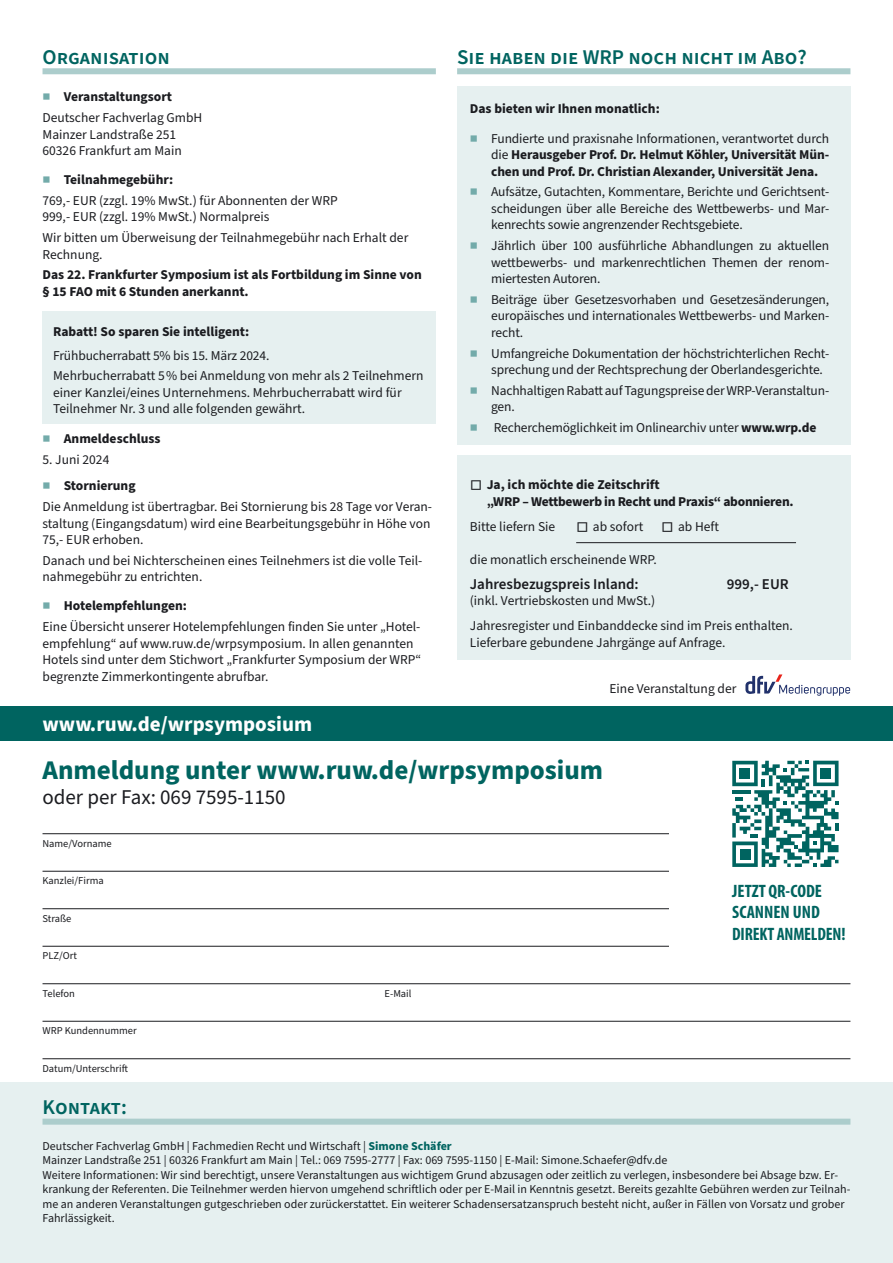
<style>
.page{position:relative;width:893px;height:1263px;background:#fff}
.page>*{position:absolute;margin:0;border:0;box-sizing:border-box;transform-origin:0 0}
.t1{font:700 27px "Source Sans Pro";color:#006460}
.t2{font:600 21px "Source Sans Pro";color:#006460}
.t3{font:21px "Source Sans Pro";color:#1b1c20}
.t4{font:700 21px "Source Sans Pro";color:#fff}
.t5{font:700 condensed 18px/21.6px "Myriad Pro";color:#006460}
.t6{font:600 15px "Source Sans Pro";color:#1b1c20}
.t7{font:13.5px/16.5px "Source Sans Pro";color:#1b1c20}
.t8{font:700 13.5px/16.5px "Source Sans Pro";color:#1b1c20}
.t9{font:700 13.5px/16.5px "Source Sans Pro";letter-spacing:-.02em;color:#1b1c20}
.t10{font:12px/14.4px "Source Sans Pro";color:#1b1c20}
.t11{font:10.5px "Source Sans Pro";color:#1b1c20}
.s1{font-weight:700;color:#73abaa}
.s2{font-weight:700}
.s3{color:#73abaa}
.s4{font-weight:400}
.s5{font-weight:400;font-size:21px}
.s6{font-size:21px}
.s7{font-weight:700;color:#006460}
</style>
<div class="page">
<div style="left:0;top:1083px;width:893px;height:180px;background:#e6f0f0"></div>
<div style="left:457px;top:68px;width:393px;height:6px;background:#accdcc"></div>
<hr style="left:43px;top:833px;width:807px;height:1px;background:#1b1c20">
<hr style="left:43px;top:871px;width:807px;height:1px;background:#1b1c20">
<hr style="left:43px;top:908px;width:807px;height:1px;background:#1b1c20">
<hr style="left:43px;top:946px;width:807px;height:1px;background:#1b1c20">
<hr style="left:43px;top:983px;width:807px;height:1px;background:#1b1c20">
<hr style="left:43px;top:1021px;width:807px;height:1px;background:#1b1c20">
<hr style="left:43px;top:1058px;width:807px;height:1px;background:#1b1c20">
<div style="left:43px;top:68px;width:393px;height:6px;background:#accdcc"></div>
<div style="left:43px;top:311px;width:393px;height:113px;background:#e6f0f0"></div>
<div style="left:457px;top:87px;width:393px;height:358px;background:#e6f0f0"></div>
<div style="left:457px;top:455px;width:393px;height:204px;background:#e6f0f0"></div>
<hr style="left:576px;top:542px;width:220px;height:1px;background:#1b1c20">
<div style="left:43px;top:1119px;width:807px;height:6px;background:#accdcc"></div>
<svg style="left:745px;top:674px;width:105px;height:22px"></svg>
<div style="left:669px;top:745px;width:181px;height:203px;background:#fff"></div>
<svg style="left:732px;top:761px;width:106px;height:106px"></svg>
<div style="left:740px;top:768px;width:10px;height:11px;background:#006460"></div>
<div style="left:820px;top:768px;width:11px;height:11px;background:#006460"></div>
<div style="left:740px;top:849px;width:10px;height:11px;background:#006460"></div>
<div style="left:0;top:706px;width:893px;height:34px;background:#006460"></div>
<h2 class="t2" style="left:43px;top:43px;width:129px">Organisation</h2>
<p class="t7" style="left:43px;top:87px;width:161px;line-height:20.7px"><span class="s1">■</span> <span class="s2">Veranstaltungsort<br></span>Deutscher Fachverlag GmbH</p>
<p class="t7" style="left:43px;top:126px;width:141px">Mainzer Landstraße 251<br>60326 Frankfurt am Main</p>
<p class="t7" style="left:43px;top:170px;width:297px;line-height:20.7px"><span class="s1">■</span> <span class="s2">Teilnahmegebühr:<br></span>769,- EUR (zzgl. 19% MwSt.) für Abonnenten der WRP</p>
<p class="t7" style="left:43px;top:207px;width:367px;line-height:20.7px">999,- EUR (zzgl. 19% MwSt.) Normalpreis<br>Wir bitten um Überweisung der Teilnahmegebühr nach Erhalt der</p>
<p class="t7" style="left:43px;top:246px;width:62px">Rechnung.</p>
<p class="t8" style="left:43px;top:267px;width:381px">Das 22. Frankfurter Symposium ist als Fortbildung im Sinne von § 15 FAO mit 6 Stunden anerkannt.</p>
<p class="t8" style="left:53px;top:323px;width:198px">Rabatt! So sparen Sie intelligent:</p>
<p class="t7" style="left:53px;top:345px;width:372px;line-height:20.7px">Frühbucherrabatt 5% bis 15. März 2024.<br>Mehrbucherrabatt 5 % bei Anmeldung von mehr als 2 Teilnehmern</p>
<p class="t7" style="left:53px;top:385px;width:350px">einer Kanzlei/eines Unternehmens. Mehrbucherrabatt wird für<br>Teilnehmer Nr. 3 und alle folgenden gewährt.</p>
<p class="t8" style="left:43px;top:430px;width:119px"><span class="s3">■</span> Anmeldeschluss</p>
<p class="t7" style="left:43px;top:451px;width:68px">5. Juni 2024</p>
<p class="t7" style="left:43px;top:476px;width:391px;line-height:20.7px"><span class="s1">■</span> <span class="s2">Stornierung<br></span>Die Anmeldung ist übertragbar. Bei Stornierung bis 28 Tage vor Veran-</p>
<p class="t7" style="left:43px;top:515px;width:389px">staltung (Eingangsdatum) wird eine Bearbeitungsgebühr in Höhe von<br>75,- EUR erhoben.</p>
<p class="t7" style="left:43px;top:553px;width:381px">Danach und bei Nichterscheinen eines Teilnehmers ist die volle Teil&shy;nahmegebühr zu entrichten.</p>
<p class="t7" style="left:43px;top:596px;width:378px;line-height:20.7px"><span class="s1">■</span> <span class="s2">Hotelempfehlungen:<br></span>Eine Übersicht unserer Hotelempfehlungen finden Sie unter „Hotel-</p>
<p class="t7" style="left:43px;top:635px;width:380px">empfehlung“ auf www.ruw.de/wrpsymposium. In allen genannten<br>Hotels sind unter dem Stichwort „Frankfurter Symposium der WRP“ begrenzte Zimmerkontingente abrufbar.</p>
<h2 class="t4" style="left:43px;top:710px;width:271px">www.ruw.de/wrpsymposium</h2>
<h2 class="t2" style="left:457px;top:43px;width:351px">Sie haben die WRP noch nicht im Abo?</h2>
<p class="t8" style="left:470px;top:101px;width:191px">Das bieten wir Ihnen monatlich:</p>
<p class="t8" style="left:491px;top:130px;width:340px;text-align:justify;text-indent:-21px"><span class="s3">■</span> <span class="s4">Fundierte und praxisnahe Informationen, verantwortet durch die</span> Herausgeber Prof. Dr. Helmut Köhler, Universität Mün&shy;chen und Prof. Dr. Christian Alexander, Universität Jena.</p>
<p class="t7" style="left:491px;top:184px;width:340px;text-align:justify;text-indent:-21px"><span class="s1">■</span> Aufsätze, Gutachten, Kommentare, Berichte und Gerichtsent&shy;scheidungen über alle Bereiche des Wettbewerbs- und Mar&shy;kenrechts sowie angrenzender Rechtsgebiete.</p>
<p class="t7" style="left:491px;top:238px;width:340px;text-align:justify;text-indent:-21px"><span class="s1">■</span> Jährlich über 100 ausführliche Abhandlungen zu aktuellen wettbewerbs- und markenrechtlichen Themen der renom&shy;miertesten Autoren.</p>
<p class="t7" style="left:491px;top:292px;width:340px;text-align:justify;text-indent:-21px"><span class="s1">■</span> Beiträge über Gesetzesvorhaben und Gesetzesänderungen, europäisches und internationales Wettbewerbs- und Marken&shy;recht.</p>
<p class="t7" style="left:491px;top:345px;width:338px;text-indent:-21px"><span class="s1">■</span> Umfangreiche Dokumentation der höchstrichterlichen Recht&shy;sprechung und der Rechtsprechung der Oberlandesgerichte.</p>
<p class="t7" style="left:491px;top:382px;width:340px;text-indent:-21px"><span class="s1">■</span> Nachhaltigen Rabatt auf Tagungspreise der WRP-Veranstaltun&shy;gen.</p>
<p class="t7" style="left:470px;top:420px;width:348px"><span class="s1">■</span> Recherchemöglichkeit im Onlinearchiv unter <span class="s2">www.wrp.de</span></p>
<p class="t9" style="left:487px;top:477px;width:308px;text-indent:-17px"><span class="s5">□</span> Ja, ich möchte die Zeitschrift<br>„WRP – Wettbewerb in Recht und Praxis“ abonnieren.</p>
<p class="t7" style="left:470px;top:518px;width:251px">Bitte liefern Sie <span class="s6">□</span> ab sofort <span class="s6">□</span> ab Heft</p>
<p class="t7" style="left:470px;top:551px;width:188px">die monatlich erscheinende WRP.</p>
<p class="t6" style="left:470px;top:574px;width:170px">Jahresbezugspreis Inland:</p>
<p class="t6" style="left:727px;top:574px;width:63px">999,- EUR</p>
<p class="t7" style="left:470px;top:589px;width:325px;line-height:25px">(inkl. Vertriebskosten und MwSt.)<br>Jahresregister und Einbanddecke sind im Preis enthalten.</p>
<p class="t7" style="left:470px;top:634px;width:257px">Lieferbare gebundene Jahrgänge auf Anfrage.</p>
<p class="t7" style="left:609px;top:681px;width:128px">Eine Veranstaltung der</p>
<h1 class="t1" style="left:43px;top:751px;width:562px">Anmeldung unter www.ruw.de/wrpsymposium</h1>
<h2 class="t3" style="left:43px;top:783px;width:245px">oder per Fax: 069 7595-1150</h2>
<p class="t11" style="left:43px;top:836px;width:71px">Name/Vorname</p>
<p class="t11" style="left:43px;top:874px;width:63px">Kanzlei/Firma</p>
<p class="t11" style="left:43px;top:911px;width:30px">Straße</p>
<p class="t11" style="left:43px;top:949px;width:36px">PLZ/Ort</p>
<p class="t11" style="left:43px;top:986px;width:34px">Telefon</p>
<p class="t11" style="left:385px;top:986px;width:28px">E-Mail</p>
<p class="t11" style="left:43px;top:1024px;width:96px">WRP Kundennummer</p>
<p class="t11" style="left:43px;top:1061px;width:87px">Datum/Unterschrift</p>
<h3 class="t5" style="left:732px;top:879px;width:115px">JETZT QR-CODE<br>SCANNEN UND<br>DIREKT ANMELDEN!</h3>
<h2 class="t2" style="left:43px;top:1093px;width:86px">Kontakt:</h2>
<p class="t10" style="left:43px;top:1139px;width:809px">Deutscher Fachverlag GmbH | Fachmedien Recht und Wirtschaft | <span class="s7">Simone Schäfer<br></span>Mainzer Landstraße 251 | 60326 Frankfurt am Main | Tel.: 069 7595-2777 | Fax: 069 7595-1150 | E-Mail: Simone.Schaefer@dfv.de<br>Weitere Informationen: Wir sind berechtigt, unsere Veranstaltungen aus wichtigem Grund abzusagen oder zeitlich zu verlegen, insbesondere bei Absage bzw. Er&shy;krankung der Referenten. Die Teilnehmer werden hiervon umgehend schriftlich oder per E-Mail in Kenntnis gesetzt. Bereits gezahlte Gebühren werden zur Teilnah&shy;me an anderen Veranstaltungen gutgeschrieben oder zurückerstattet. Ein weiterer Schadensersatzanspruch besteht nicht, außer in Fällen von Vorsatz und grober Fahrlässigkeit.</p>
</div>
